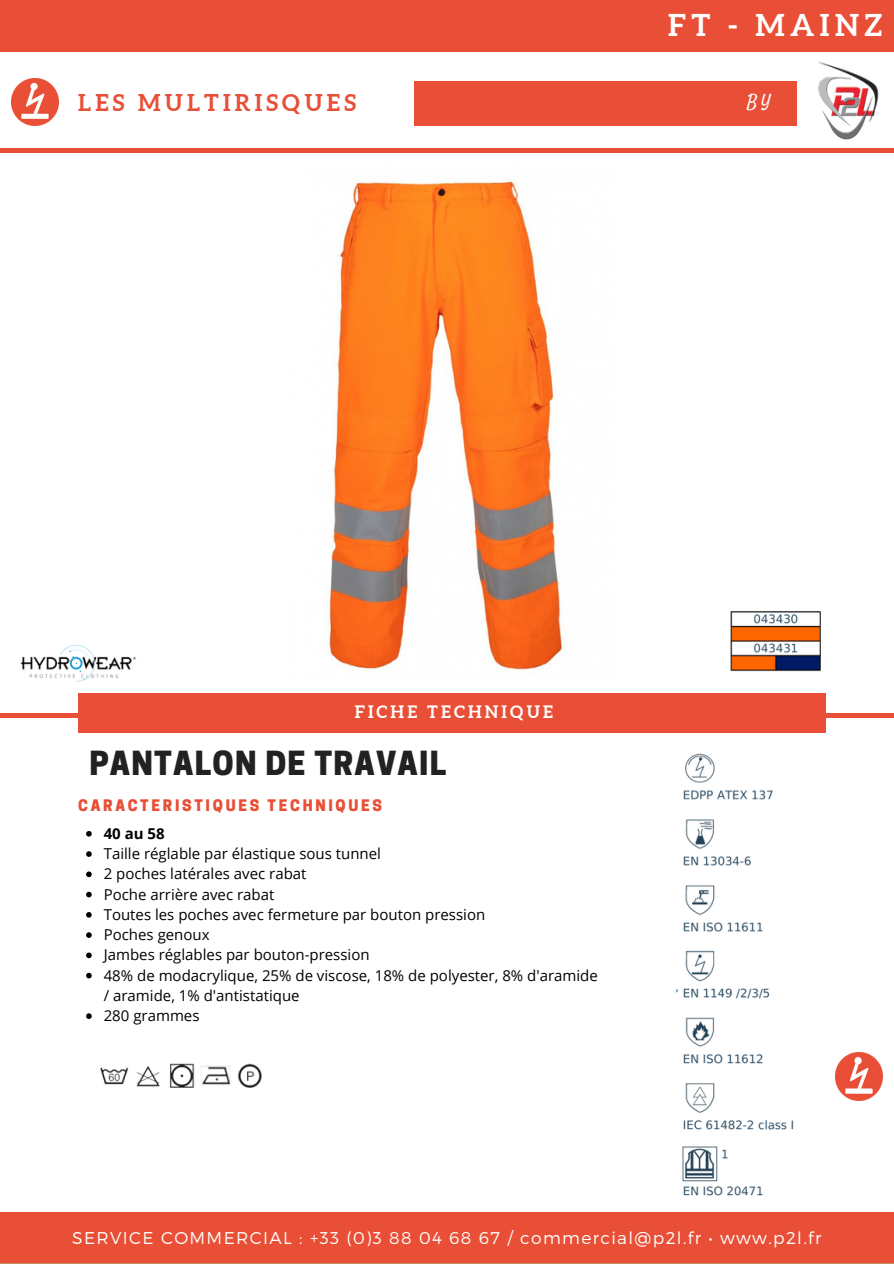
<style>
.page{position:relative;width:894px;height:1264px;background:#fff}
.page>*{position:absolute;margin:0;border:0;box-sizing:border-box;transform-origin:0 0}
.t1{font:800 31.2px "Cooper Hewitt";letter-spacing:.04em;color:#222}
.t2{font:700 30px "Aleo";letter-spacing:.18em;color:#fff}
.t3{font:700 23.1px "Aleo";letter-spacing:.18em;color:#e94f36}
.t4{font:18px "Satisfy";color:#fff}
.t5{font:300 17.1px "Montserrat";letter-spacing:.08em;color:#fff}
.t6{font:700 17.1px "Aleo";letter-spacing:.18em;color:#fff}
.t7{font:15px/20.2px "Open Sans";color:#000}
.t8{font:800 15px "Cooper Hewitt";letter-spacing:.18em;color:#e94f36}
.t9{font:700 15px "Open Sans";color:#000}
</style>
<div class="page">
<hr style="left:0;top:713px;width:893px;height:4px;background:#e94f36">
<div style="left:78px;top:693px;width:747px;height:39px;background:#e94f36"></div>
<div style="left:0;top:1212px;width:893px;height:51px;background:#e94f36"></div>
<div style="left:0;top:0;width:893px;height:52px;background:#e94f36"></div>
<hr style="left:0;top:1263px;width:893px;height:1px;background:#be8d60">
<div style="left:0;top:148px;width:893px;height:5px;background:#e94f36"></div>
<img style="left:818px;top:62px;width:61px;height:78px">
<div style="left:414px;top:82px;width:382px;height:44px;background:#e94f36"></div>
<img style="left:11px;top:78px;width:48px;height:48px">
<img style="left:676px;top:753px;width:207px;height:443px">
<img style="left:835px;top:1052px;width:47px;height:48px">
<img style="left:20px;top:644px;width:117px;height:38px">
<img style="left:329px;top:181px;width:233px;height:489px">
<svg style="left:86px;top:831px;width:6px;height:5px"></svg>
<svg style="left:86px;top:851px;width:6px;height:5px"></svg>
<svg style="left:86px;top:871px;width:6px;height:6px"></svg>
<svg style="left:86px;top:891px;width:6px;height:6px"></svg>
<svg style="left:86px;top:912px;width:6px;height:5px"></svg>
<svg style="left:86px;top:932px;width:6px;height:5px"></svg>
<svg style="left:86px;top:952px;width:6px;height:6px"></svg>
<svg style="left:86px;top:972px;width:6px;height:6px"></svg>
<svg style="left:86px;top:1013px;width:6px;height:5px"></svg>
<img style="left:730px;top:611px;width:91px;height:61px">
<img style="left:100px;top:1063px;width:162px;height:25px">
<p class="t2" style="left:668px;top:7px;width:215px">FT - MAINZ</p>
<p class="t3" style="left:78px;top:89px;width:279px">LES MULTIRISQUES</p>
<p class="t4" style="left:746px;top:90px;width:25px">BY</p>
<p class="t6" style="left:354px;top:702px;width:200px">FICHE TECHNIQUE</p>
<p class="t1" style="left:89px;top:751px;width:358px">PANTALON DE TRAVAIL</p>
<p class="t8" style="left:78px;top:799px;width:305px">CARACTERISTIQUES TECHNIQUES</p>
<p class="t9" style="left:104px;top:822px;width:62px">40 au 58</p>
<p class="t7" style="left:104px;top:843px;width:279px">Taille réglable par élastique sous tunnel</p>
<p class="t7" style="left:104px;top:863px;width:204px">2 poches latérales avec rabat</p>
<p class="t7" style="left:104px;top:883px;width:172px">Poche arrière avec rabat</p>
<p class="t7" style="left:104px;top:904px;width:383px">Toutes les poches avec fermeture par bouton pression</p>
<p class="t7" style="left:104px;top:924px;width:107px">Poches genoux</p>
<p class="t7" style="left:104px;top:944px;width:267px">Jambes réglables par bouton-pression</p>
<p class="t7" style="left:104px;top:964px;width:495px">48% de modacrylique, 25% de viscose, 18% de polyester, 8% d'aramide / aramide, 1% d'antistatique</p>
<p class="t7" style="left:104px;top:1005px;width:97px">280 grammes</p>
<p class="t5" style="left:72px;top:1227px;width:750px">SERVICE COMMERCIAL : +33 (0)3 88 04 68 67 / commercial@p2l.fr • www.p2l.fr</p>
</div>
